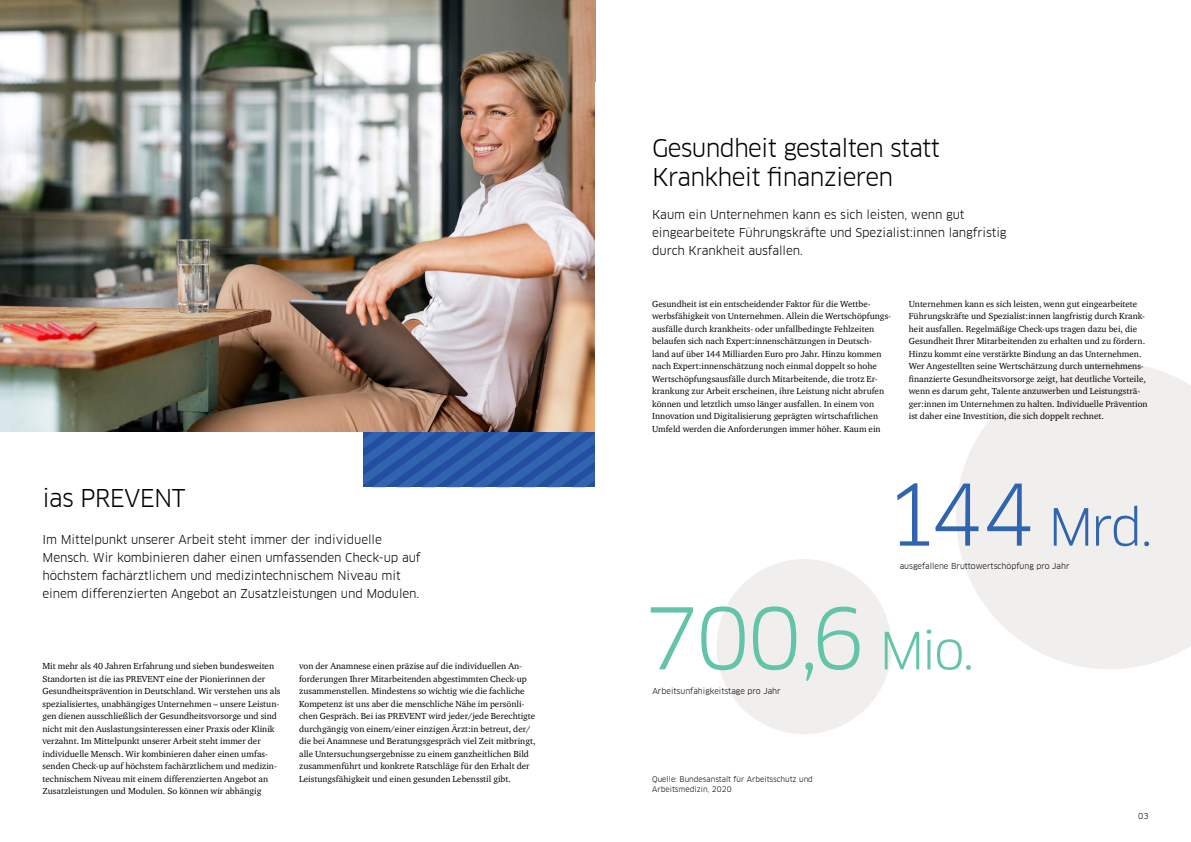
<style>
.page{position:relative;width:1191px;height:842px;background:#fff}
.page>*{position:absolute;margin:0;border:0;box-sizing:border-box;transform-origin:0 0}
.t1{font:82.7px "Clan Offc";color:#64c4aa}
.t2{font:50px "Clan Offc";color:#3164af}
.t3{font:24px/28.8px "Clan Offc";letter-spacing:-.03em;color:#000}
.t4{font:12px/18px "Clan Offc";letter-spacing:-.01em;color:#000}
.t5{font:9px/12.5px "ITC Charter Com";color:#000}
.t6{font:8px "Clan Offc";color:#000}
.t7{font:7.5px/10px "Clan Offc";color:#000}
.s1{font-size:82.7px}
.s2{font-size:50px}
</style>
<div class="page">
<svg style="left:363px;top:432px;width:232px;height:55px;background:#2a59a8"></svg>
<img style="left:0;top:0;width:595px;height:432px">
<svg style="left:956px;top:362px;width:235px;height:307px;fill:#f1efed"></svg>
<div style="left:716px;top:559px;width:175px;height:175px;background:#f1efed;border-radius:50%"></div>
<h3 class="t3" style="left:43px;top:484px;width:144px">ias PREVENT</h3>
<p class="t4" style="left:43px;top:531px;width:380px">Im Mittelpunkt unserer Arbeit steht immer der individuelle Mensch. Wir kombinieren daher einen umfassenden Check-up auf höchstem fachärztlichem und medizintechnischem Niveau mit einem differenzierten Angebot an Zusatzleistungen und Modulen.</p>
<p class="t5" style="left:43px;top:660px;width:239px">Mit mehr als 40 Jahren Erfahrung und sieben bundesweiten Standorten ist die ias PREVENT eine der Pionierinnen der Gesundheitsprävention in Deutschland. Wir verstehen uns als spezialisiertes, unabhängiges Unternehmen – unsere Leistun&shy;gen dienen ausschließlich der Gesundheitsvorsorge und sind nicht mit den Auslastungsinteressen einer Praxis oder Klinik verzahnt. Im Mittelpunkt unserer Arbeit steht immer der individuelle Mensch. Wir kombinieren daher einen umfas&shy;senden Check-up auf höchstem fachärztlichem und medizin&shy;technischem Niveau mit einem differenzierten Angebot an Zusatzleistungen und Modulen. So können wir abhängig</p>
<p class="t5" style="left:299px;top:660px;width:238px">von der Anamnese einen präzise auf die individuellen An&shy;forderungen Ihrer Mitarbeitenden abgestimmten Check-up zusammenstellen. Mindestens so wichtig wie die fachliche Kompetenz ist uns aber die menschliche Nähe im persönli&shy;chen Gespräch. Bei ias PREVENT wird jeder/jede Berechtigte durchgängig von einem/einer einzigen Ärzt:in betreut, der/ die bei Anamnese und Beratungsgespräch viel Zeit mitbringt, alle Untersuchungsergebnisse zu einem ganzheitlichen Bild zusammenführt und konkrete Ratschläge für den Erhalt der Leistungsfähigkeit und einen gesunden Lebensstil gibt.</p>
<h3 class="t3" style="left:652px;top:134px;width:289px">Gesundheit gestalten statt<br>Krankheit finanzieren</h3>
<h3 class="t4" style="left:652px;top:206px;width:356px">Kaum ein Unternehmen kann es sich leisten, wenn gut eingearbeitete Führungskräfte und Spezialist:innen langfristig durch Krankheit ausfallen.</h3>
<p class="t5" style="left:652px;top:297px;width:240px">Gesundheit ist ein entscheidender Faktor für die Wettbe&shy;werbsfähigkeit von Unternehmen. Allein die Wertschöpfungs&shy;ausfälle durch krankheits- oder unfallbedingte Fehlzeiten belaufen sich nach Expert:innenschätzungen in Deutsch&shy;land auf über 144 Milliarden Euro pro Jahr. Hinzu kommen nach Expert:innenschätzung noch einmal doppelt so hohe Wertschöpfungsausfälle durch Mitarbeitende, die trotz Er&shy;krankung zur Arbeit erscheinen, ihre Leistung nicht abrufen können und letztlich umso länger ausfallen. In einem von Innovation und Digitalisierung geprägten wirtschaftlichen Umfeld werden die Anforderungen immer höher. Kaum ein</p>
<p class="t5" style="left:909px;top:297px;width:240px">Unternehmen kann es sich leisten, wenn gut eingearbeitete Führungskräfte und Spezialist:innen langfristig durch Krank&shy;heit ausfallen. Regelmäßige Check-ups tragen dazu bei, die Gesundheit Ihrer Mitarbeitenden zu erhalten und zu fördern.<br>Hinzu kommt eine verstärkte Bindung an das Unternehmen.<br>Wer Angestellten seine Wertschätzung durch unternehmens&shy;finanzierte Gesundheitsvorsorge zeigt, hat deutliche Vorteile, wenn es darum geht, Talente anzuwerben und Leistungsträ&shy;ger:innen im Unternehmen zu halten. Individuelle Prävention ist daher eine Investition, die sich doppelt rechnet.</p>
<h2 class="t2" style="left:884px;top:499px;width:270px"><span class="s1">144</span> Mrd.</h2>
<p class="t6" style="left:899px;top:562px;width:171px">ausgefallene Bruttowertschöpfung pro Jahr</p>
<h1 class="t1" style="left:644px;top:592px;width:332px">700,6 <span class="s2">Mio.</span></h1>
<p class="t6" style="left:652px;top:687px;width:130px">Arbeitsunfähigkeitstage pro Jahr</p>
<p class="t7" style="left:652px;top:774px;width:162px">Quelle: Bundesanstalt für Arbeitsschutz und<br>Arbeitsmedizin, 2020</p>
<p class="t6" style="left:1138px;top:812px;width:12px">03</p>
</div>
